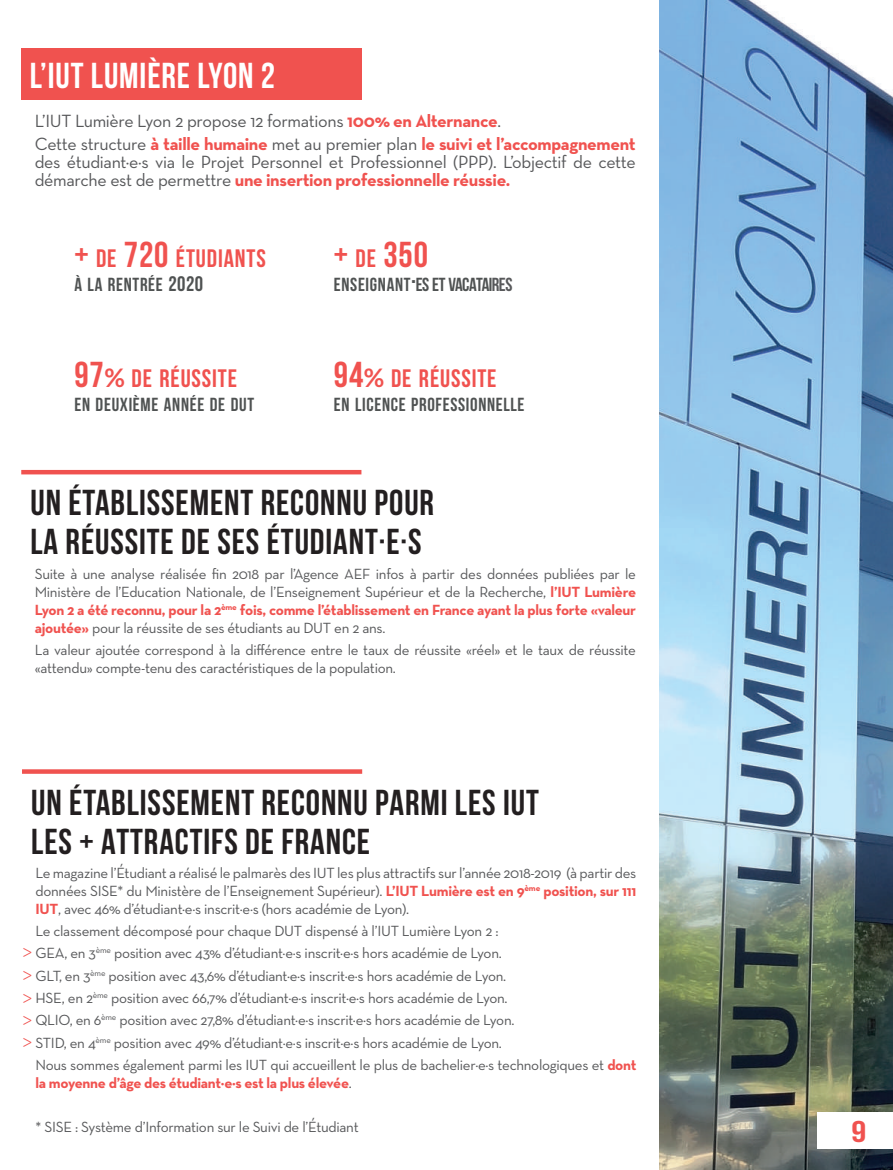
<style>
.page{position:relative;width:893px;height:1170px;background:#fff}
.page>*{position:absolute;margin:0;border:0;box-sizing:border-box;transform-origin:0 0}
.t1{font:700 36px/39px "Bebas Neue";letter-spacing:.025em;color:#231f20}
.t2{font:700 36px "Bebas Neue";letter-spacing:.025em;color:#fff}
.t3{font:700 36px "Bebas Neue";color:#f0524f}
.t4{font:700 30px "Bebas Neue";color:#f0524f;scale:1.25 1}
.t5{font:700 25.2px "Bebas Neue";letter-spacing:.035em;color:#f0524f}
.t6{font:700 18.9px "Bebas Neue";letter-spacing:.035em;color:#4f5252}
.t7{font:700 18.9px "Bebas Neue";letter-spacing:-.03em;color:#4f5252}
.t8{font:18px/22.2px "Neutra Text";letter-spacing:-.02em;color:#57585a}
.t9{font:18px "Minion Pro";color:#f0524f}
.t10{font:15px/18px "Neutra Text";letter-spacing:-.02em;color:#57585a;text-align:justify}
.t11{font:700 15px "Neutra Text";letter-spacing:-.02em;color:#f0524f}
.s1{font-weight:700;color:#f0524f}
.s2{font-size:36px}
.s3{font-size:21px}
.s4{font-family:"Aleo";font-size:25.5px}
.s5{font-size:25.2px}
.s6{font-size:27px}
.s7{color:#57585a}
.s8{font-weight:400;color:#57585a}
</style>
<div class="page">
<div style="left:21px;top:49px;width:340px;height:51px;background:#f0524f"></div>
<hr style="left:21px;top:470px;width:340px;height:4px;background:#f0524f">
<img style="left:659px;top:0;width:234px;height:1169px">
<svg style="left:22px;top:769px;width:340px;height:4px"></svg>
<div style="left:817px;top:1111px;width:76px;height:37px;background:#fff"></div>
<h1 class="t2" style="left:30px;top:56px;width:247px">L’IUT LUMIÈRE LYON 2</h1>
<p class="t8" style="left:35px;top:110px;width:602px">L’IUT Lumière Lyon 2 propose 12 formations <span class="s1">100% en Alternance</span>.<br>Cette structure <span class="s1">à taille humaine</span> met au premier plan <span class="s1">le suivi et l’accompagnement</span></p>
<p class="t8" style="left:35px;top:152px;width:602px;line-height:18px">des étudiant·e·s via le Projet Personnel et Professionnel (PPP). L’objectif de cette démarche est de permettre <span class="s1">une insertion professionnelle réussie.</span></p>
<h3 class="t5" style="left:74px;top:244px;width:193px"><span class="s2">+</span> DE <span class="s2">720</span> ÉTUDIANTS</h3>
<p class="t6" style="left:74px;top:274px;width:130px">À LA RENTRÉE <span class="s3">2020</span></p>
<h3 class="t5" style="left:74px;top:364px;width:164px"><span class="s2">97</span><span class="s4">%</span> DE RÉUSSITE</h3>
<p class="t6" style="left:74px;top:394px;width:181px">EN DEUXIÈME ANNÉE DE DUT</p>
<h1 class="t3" style="left:334px;top:234px;width:96px">+ <span class="s5">DE</span> 350</h1>
<p class="t7" style="left:334px;top:274px;width:180px">ENSEIGNANT<span class="s6">·</span>ES ET VACATAI<span class="s7">RES</span></p>
<h3 class="t5" style="left:334px;top:364px;width:164px"><span class="s2">94</span><span class="s4">%</span> DE RÉUSSITE</h3>
<p class="t6" style="left:334px;top:394px;width:192px">EN LICENCE PROFESSIONNELLE</p>
<h1 class="t1" style="left:31px;top:483px;width:405px">UN ÉTABLISSEMENT RECONNU POUR<br>LA RÉUSSITE DE SES ÉTUDIANT·E·S</h1>
<p class="t10" style="left:35px;top:564px;width:603px">Suite à une analyse réalisée fin 2018 par l’Agence AEF infos à partir des données publiées par le Ministère de l’Education Nationale, de l’Enseignement Supérieur et de la Recherche, <span class="s1">l’IUT Lumière Lyon 2 a été reconnu, pour la 2</span><sup>ème</sup> <span class="s1">fois, comme l’établissement en France ayant la plus forte «valeur ajoutée»</span> pour la réussite de ses étudiants au DUT en 2 ans.</p>
<p class="t10" style="left:35px;top:640px;width:603px">La valeur ajoutée correspond à la différence entre le taux de réussite «réel» et le taux de réussite «attendu» compte-tenu des caractéristiques de la population.</p>
<h1 class="t1" style="left:31px;top:782px;width:509px">UN ÉTABLISSEMENT RECONNU PARMI LES IUT<br>LES + ATTRACTIFS DE FRANCE</h1>
<p class="t10" style="left:36px;top:863px;width:602px">Le magazine l’Étudiant a réalisé le palmarès des IUT les plus attractifs sur l’année 2018-2019 (à partir des données SISE* du Ministère de l’Enseignement Supérieur). <span class="s1">L’IUT Lumière est en 9</span><sup>ème</sup> <span class="s1">position, sur 111<br>IUT</span>, avec 46% d’étudiant·e·s inscrit·e·s (hors académie de Lyon).</p>
<p class="t10" style="left:36px;top:919px;width:602px;line-height:22.2px;text-align:left">Le classement décomposé pour chaque DUT dispensé à l’IUT Lumière Lyon 2 :<br>GEA, en 3<sup>ème</sup> position avec 43% d’étudiant·e·s inscrit·e·s hors académie de Lyon.<br>GLT, en 3<sup>ème</sup> position avec 43,6% d’étudiant·e·s inscrit·e·s hors académie de Lyon.<br>HSE, en 2<sup>ème</sup> position avec 66,7% d’étudiant·e·s inscrit·e·s hors académie de Lyon.<br>QLIO, en 6<sup>ème</sup> position avec 27,8% d’étudiant·e·s inscrit·e·s hors académie de Lyon.<br>STID, en 4<sup>ème</sup> position avec 49% d’étudiant·e·s inscrit·e·s hors académie de Lyon.<br>Nous sommes également parmi les IUT qui accueillent le plus de bachelier·e·s technologiques et <span class="s1">dont</span></p>
<p class="t11" style="left:36px;top:1073px;width:318px">la moyenne d’âge des étudiant·e·s est la plus élevée<span class="s8">.</span></p>
<p class="t10" style="left:36px;top:1117px;width:325px">* SISE : Système d’Information sur le Suivi de l’Étudiant</p>
<p class="t9" style="left:22px;top:938px;width:11px">&gt;</p>
<p class="t9" style="left:22px;top:962px;width:11px">&gt;</p>
<p class="t9" style="left:22px;top:984px;width:11px">&gt;</p>
<p class="t9" style="left:22px;top:1006px;width:11px">&gt;</p>
<p class="t9" style="left:22px;top:1028px;width:11px">&gt;</p>
<h2 class="t4" style="left:851px;top:1114px;width:13px">9</h2>
</div>
